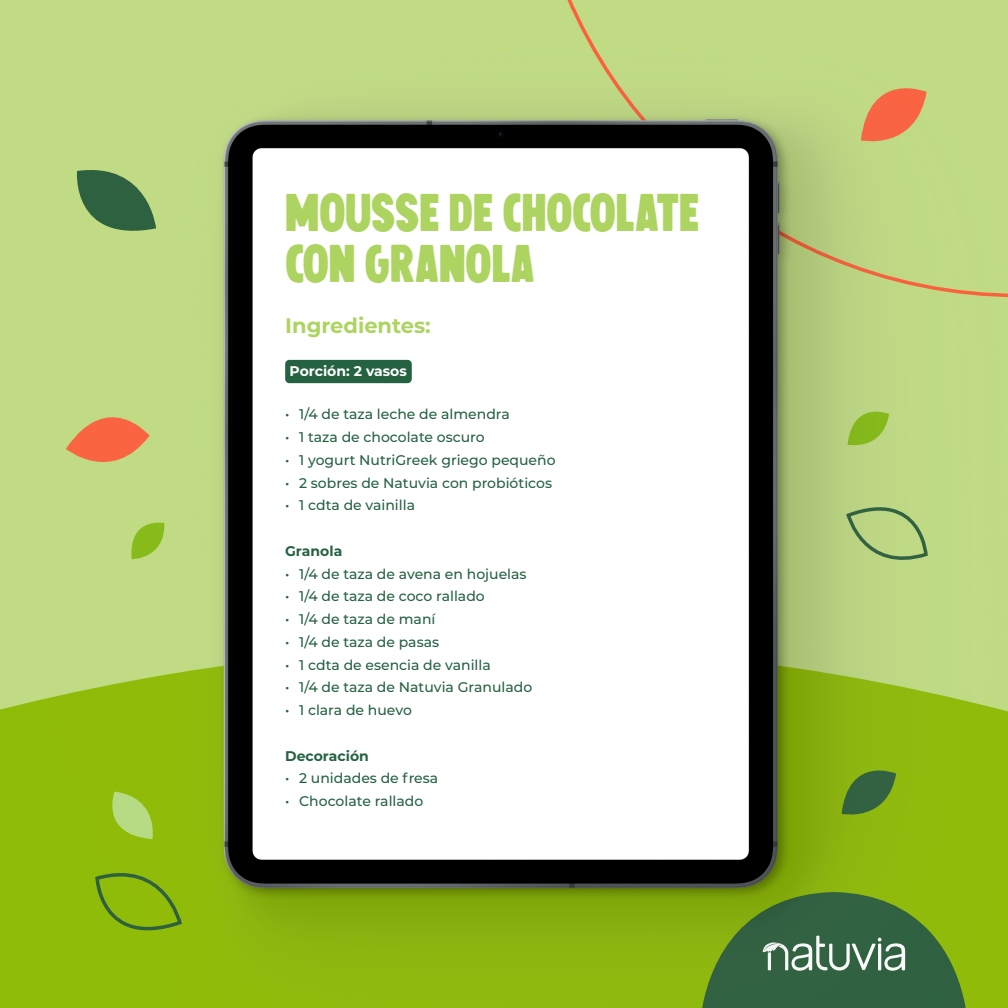
<style>
.page{position:relative;width:1008px;height:1008px;background:#fff}
.page>*{position:absolute;margin:0;border:0;box-sizing:border-box;transform-origin:0 0}
.t1{font:49.52px/50.9px "Chillow";letter-spacing:-.005em;color:#add461}
.t2{font:700 21px "Montserrat";color:#add461}
.t3{font:500 14px "Montserrat";color:#256242}
.t4{font:700 14px "Montserrat";color:#256242}
.t5{font:700 14px "Montserrat";color:#fff}
</style>
<div class="page">
<img style="left:0;top:0;width:1008px;height:1008px">
<div style="left:285px;top:360px;width:127px;height:23px;background:#256242;border-radius:4px"></div>
<h1 class="t1" style="left:285px;top:190px;width:416px">MOUSSE DE CHOCOLATE<br>CON GRANOLA</h1>
<h2 class="t2" style="left:285px;top:310px;width:147px">Ingredientes:</h2>
<p class="t5" style="left:290px;top:361px;width:119px">Porción: 2 vasos</p>
<p class="t3" style="left:285px;top:405px;width:226px">• 1/4 de taza leche de almendra</p>
<p class="t3" style="left:285px;top:427px;width:201px">• 1 taza de chocolate oscuro</p>
<p class="t3" style="left:285px;top:450px;width:272px">• 1 yogurt NutriGreek griego pequeño</p>
<p class="t3" style="left:285px;top:473px;width:268px">• 2 sobres de Natuvia con probióticos</p>
<p class="t3" style="left:285px;top:496px;width:131px">• 1 cdta de vainilla</p>
<p class="t4" style="left:285px;top:541px;width:59px">Granola</p>
<p class="t3" style="left:285px;top:564px;width:243px">• 1/4 de taza de avena en hojuelas</p>
<p class="t3" style="left:285px;top:587px;width:201px">• 1/4 de taza de coco rallado</p>
<p class="t3" style="left:285px;top:609px;width:152px">• 1/4 de taza de maní</p>
<p class="t3" style="left:285px;top:632px;width:155px">• 1/4 de taza de pasas</p>
<p class="t3" style="left:285px;top:655px;width:207px">• 1 cdta de esencia de vanilla</p>
<p class="t3" style="left:285px;top:678px;width:249px">• 1/4 de taza de Natuvia Granulado</p>
<p class="t3" style="left:285px;top:700px;width:128px">• 1 clara de huevo</p>
<p class="t4" style="left:285px;top:746px;width:85px">Decoración</p>
<p class="t3" style="left:285px;top:769px;width:155px">• 2 unidades de fresa</p>
<p class="t3" style="left:285px;top:791px;width:140px">• Chocolate rallado</p>
</div>
